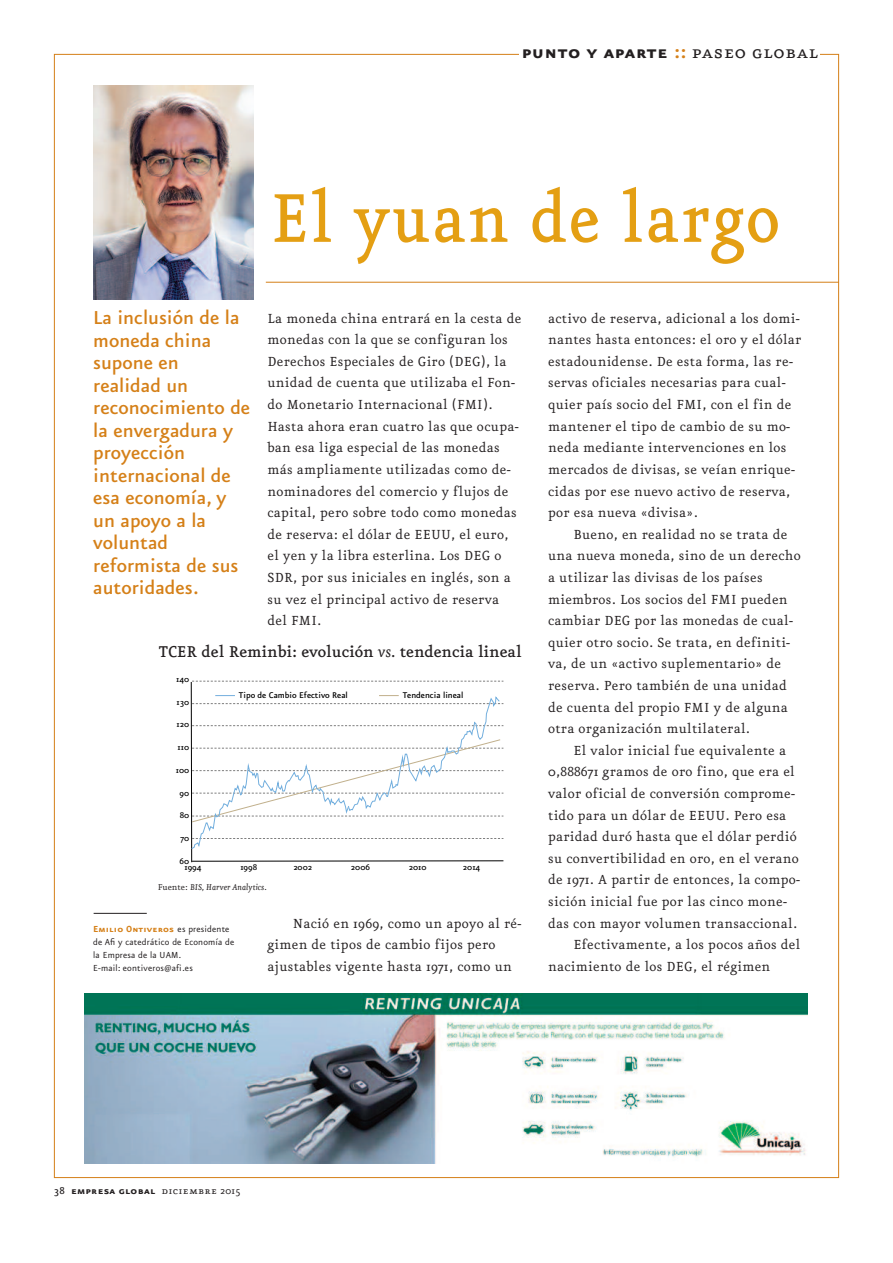
<style>
.page{position:relative;width:893px;height:1263px;background:#fff}
.page>*{position:absolute;margin:0;border:0;box-sizing:border-box;transform-origin:0 0}
.t1{font:500 82.5px "Eureka";letter-spacing:.02em;color:#e49f13;scale:.9 1}
.t2{font:500 22.5px/22.5px "Eureka Sans";color:#d58018}
.t3{font:21.9px "Eureka Sans Bold Caps";letter-spacing:.025em;color:#231f20}
.t4{font:500 18.75px "Eureka";letter-spacing:-.005em;color:#231f20}
.t5{font:15.75px/21.6px "Eureka";letter-spacing:.02em;color:#231f20}
.t6{font:12px "Eureka Sans Bold Caps";letter-spacing:.025em;color:#231f20}
.t7{font:10.5px/12.8px "Eureka Sans";letter-spacing:.015em;color:#231f20}
.t8{font:10.5px "Eureka Sans Bold Caps";letter-spacing:.015em;color:#d58018}
.t9{font:italic 10.2px "Eureka";color:#231f20}
.t10{font:500 10.05px "Eureka";color:#000}
.t11{font:500 10.05px "Eureka Sans";color:#000}
.s1{color:#d58018}
.s2{font-family:"Eureka Small Caps"}
.s3{font-weight:400;font-style:italic}
.s4{font-style:normal}
.s5{font-family:"Eureka Sans";color:#231f20}
.s6{font-family:"Eureka";font-weight:500}
.s7{font-family:"Eureka"}
</style>
<div class="page">
<img style="left:84px;top:993px;width:724px;height:171px">
<hr style="left:266px;top:282px;width:573px;height:1px;background:#d58018">
<img style="left:93px;top:85px;width:161px;height:215px">
<hr style="left:94px;top:913px;width:53px;height:1px;background:#231f20">
<hr style="left:191px;top:682px;width:1px;height:180px;background:#000">
<hr style="left:192px;top:860px;width:311px;height:1px;background:#000">
<svg style="left:192px;top:681px;width:311px;height:1px"></svg>
<svg style="left:190px;top:695px;width:313px;height:155px"></svg>
<h3 class="t3" style="left:521px;top:41px;width:298px">punto y aparte <span class="s1">::</span> <span class="s2">paseo global</span></h3>
<h1 class="t1" style="left:270px;top:179px;width:567px">El yuan de largo</h1>
<h2 class="t2" style="left:93px;top:305px;width:159px">La inclusión de la moneda china supone en realidad un reconocimiento de la envergadura y proyección internacional de esa economía, y un apoyo a la voluntad reformista de sus autoridades.</h2>
<p class="t5" style="left:267px;top:308px;width:255px">La moneda china entrará en la cesta de monedas con la que se configuran los Derechos Especiales de Giro (DEG), la unidad de cuenta que utilizaba el Fon&shy;do Monetario Internacional (FMI).<br>Hasta ahora eran cuatro las que ocupa&shy;ban esa liga especial de las monedas más ampliamente utilizadas como de&shy;nominadores del comercio y flujos de capital, pero sobre todo como monedas de reserva: el dólar de EEUU, el euro, el yen y la libra esterlina. Los DEG o SDR, por sus iniciales en inglés, son a su vez el principal activo de reserva del FMI.</p>
<p class="t4" style="left:159px;top:643px;width:364px">TCER del Reminbi: evolución <span class="s3">vs.</span> tendencia lineal</p>
<p class="t10" style="left:176px;top:674px;width:15px">140</p>
<p class="t10" style="left:176px;top:697px;width:14px">130</p>
<p class="t10" style="left:177px;top:720px;width:14px">120</p>
<p class="t10" style="left:178px;top:742px;width:13px">110</p>
<p class="t10" style="left:176px;top:765px;width:15px">100</p>
<p class="t10" style="left:180px;top:788px;width:11px">90</p>
<p class="t10" style="left:180px;top:811px;width:11px">80</p>
<p class="t10" style="left:180px;top:833px;width:10px">70</p>
<p class="t10" style="left:180px;top:856px;width:11px">60</p>
<p class="t10" style="left:185px;top:862px;width:18px">1994</p>
<p class="t10" style="left:240px;top:862px;width:18px">1998</p>
<p class="t10" style="left:293px;top:862px;width:20px">2002</p>
<p class="t10" style="left:351px;top:862px;width:21px">2006</p>
<p class="t10" style="left:409px;top:862px;width:19px">2010</p>
<p class="t10" style="left:463px;top:862px;width:19px">2014</p>
<p class="t11" style="left:239px;top:690px;width:110px">Tipo de Cambio Efectivo Real</p>
<p class="t11" style="left:403px;top:690px;width:62px">Tendencia lineal</p>
<p class="t9" style="left:158px;top:882px;width:110px"><span class="s4">Fuente:</span> BIS, Harver Analytics.</p>
<p class="t8" style="left:93px;top:924px;width:138px">Emilio Ontiveros <span class="s5">es presidente</span></p>
<p class="t7" style="left:93px;top:936px;width:143px">de Afi y catedrático de Economía de la Empresa de la UAM.<br>E-mail: eontiveros@afi.es</p>
<p class="t5" style="left:267px;top:913px;width:255px;text-indent:26px">Nació en 1969, como un apoyo al ré&shy;gimen de tipos de cambio fijos pero ajustables vigente hasta 1971, como un</p>
<p class="t5" style="left:548px;top:308px;width:255px">activo de reserva, adicional a los domi&shy;nantes hasta entonces: el oro y el dólar estadounidense. De esta forma, las re&shy;servas oficiales necesarias para cual&shy;quier país socio del FMI, con el fin de mantener el tipo de cambio de su mo&shy;neda mediante intervenciones en los mercados de divisas, se veían enrique&shy;cidas por ese nuevo activo de reserva, por esa nueva «divisa».</p>
<p class="t5" style="left:548px;top:524px;width:254px;text-indent:26px">Bueno, en realidad no se trata de una nueva moneda, sino de un derecho a utilizar las divisas de los países miembros. Los socios del FMI pueden cambiar DEG por las monedas de cual&shy;quier otro socio. Se trata, en definiti&shy;va, de un «activo suplementario» de reserva. Pero también de una unidad de cuenta del propio FMI y de alguna otra organización multilateral.</p>
<p class="t5" style="left:574px;top:740px;width:214px">El valor inicial fue equivalente a</p>
<p class="t5" style="left:548px;top:762px;width:248px">0,888671 gramos de oro fino, que era el</p>
<p class="t5" style="left:548px;top:783px;width:248px">valor oficial de conversión comprome-</p>
<p class="t5" style="left:548px;top:805px;width:240px">tido para un dólar de EEUU. Pero esa</p>
<p class="t5" style="left:548px;top:826px;width:250px">paridad duró hasta que el dólar perdió</p>
<p class="t5" style="left:548px;top:848px;width:252px">su convertibilidad en oro, en el verano</p>
<p class="t5" style="left:548px;top:870px;width:253px">de 1971. A partir de entonces, la compo-</p>
<p class="t5" style="left:548px;top:891px;width:240px">sición inicial fue por las cinco mone-</p>
<p class="t5" style="left:548px;top:913px;width:251px">das con mayor volumen transaccional.</p>
<p class="t5" style="left:574px;top:934px;width:228px">Efectivamente, a los pocos años del</p>
<p class="t5" style="left:548px;top:956px;width:224px">nacimiento de los DEG, el régimen</p>
<p class="t6" style="left:54px;top:1184px;width:188px"><span class="s6">38</span> empresa global <span class="s2">diciembre</span> <span class="s7">2015</span></p>
</div>
